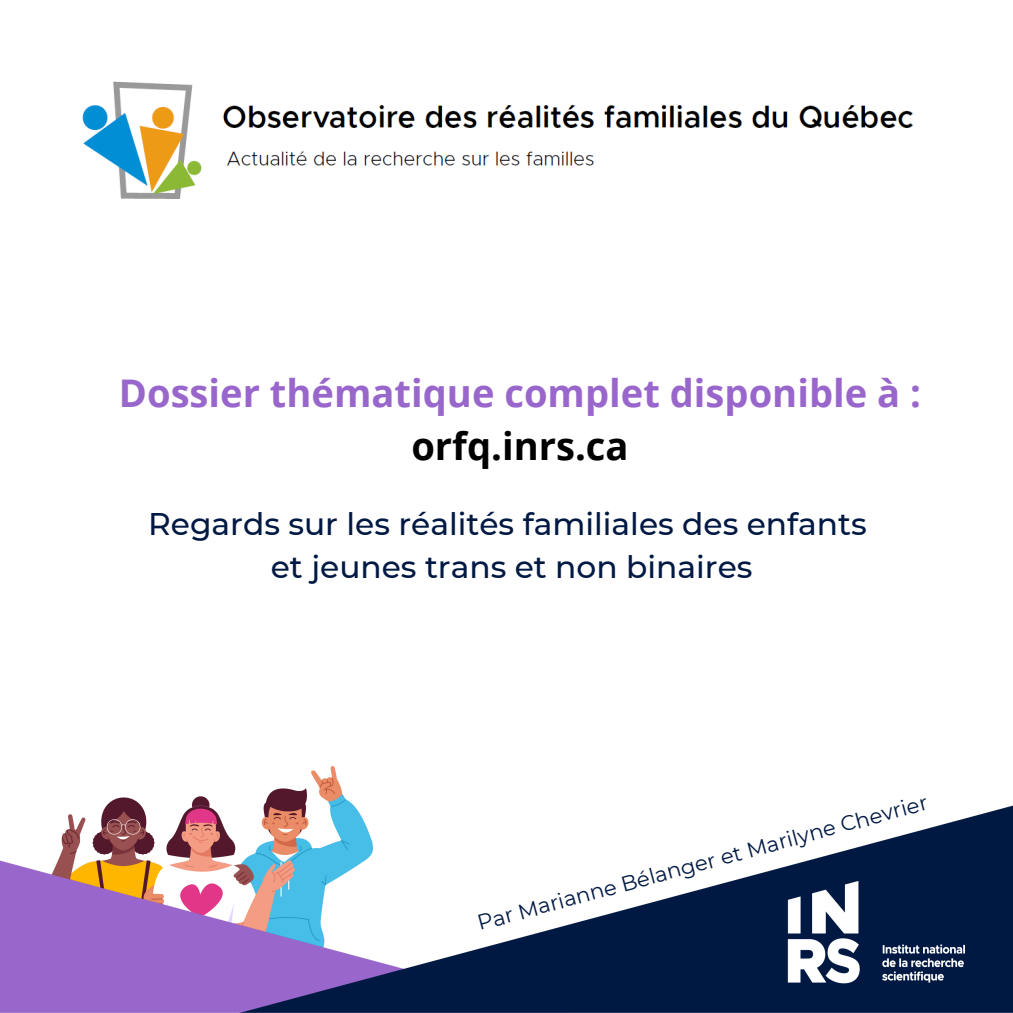
<style>
.page{position:relative;width:1013px;height:1013px;background:#fff}
.page>*{position:absolute;margin:0;border:0;box-sizing:border-box;transform-origin:0 0}
.t1{font:700 38.12px "Open Sans";color:#96c}
.t2{font:700 38.12px "Open Sans";color:#000}
.t3{font:500 31.25px/43.1px "Montserrat";color:#001943;text-align:center}
.t4{font:21.25px "Montserrat";color:#001943}
</style>
<div class="page">
<img style="left:82px;top:81px;width:831px;height:118px">
<img style="left:273px;top:766px;width:69px;height:25px">
<img style="left:0;top:791px;width:1012px;height:221px">
<p class="t1" style="left:119px;top:366px;width:803px">Dossier thématique complet disponible à :</p>
<p class="t2" style="left:411px;top:419px;width:219px">orfq.inrs.ca</p>
<p class="t3" style="left:148px;top:502px;width:720px">Regards sur les réalités familiales des enfants et jeunes trans et non binaires</p>
<p class="t4" style="left:474px;top:910px;width:467px;rotate:-15deg">Par Marianne Bélanger et Marilyne Chevrier</p>
</div>
